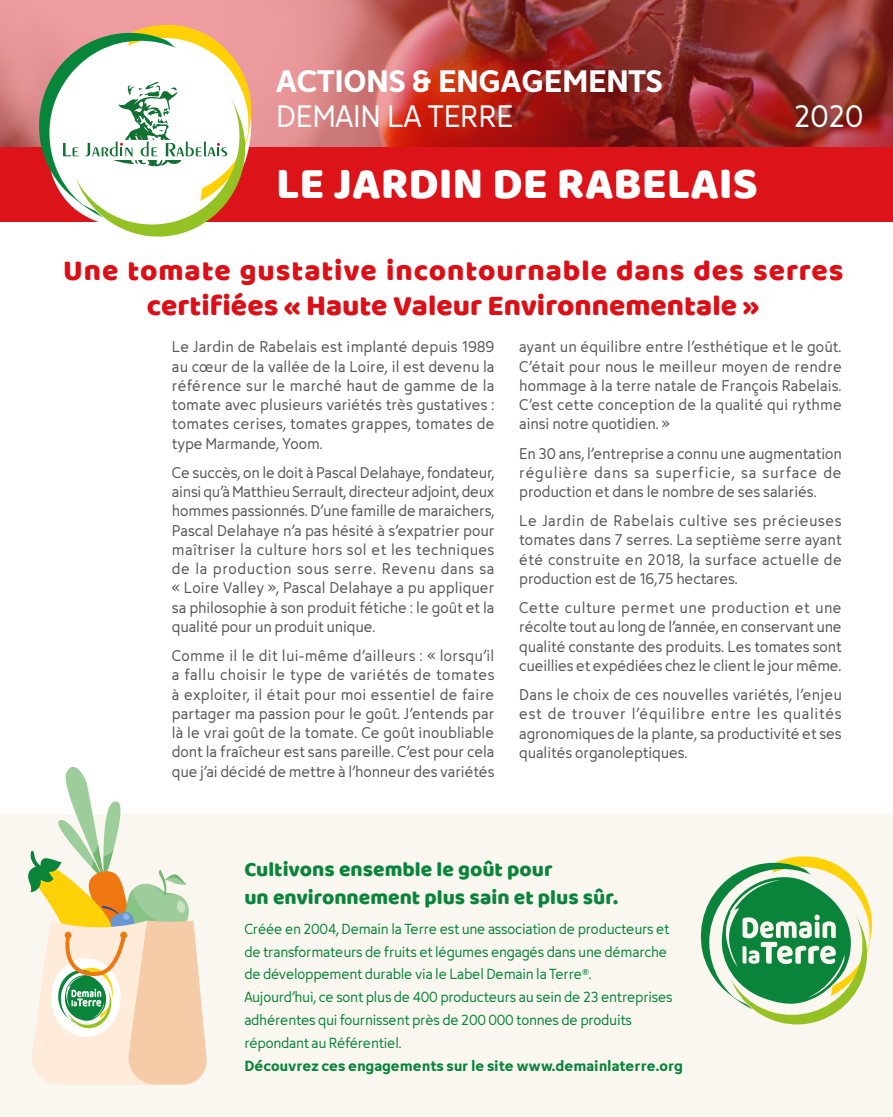
<style>
.page{position:relative;width:893px;height:1117px;background:#fff}
.page>*{position:absolute;margin:0;border:0;box-sizing:border-box;transform-origin:0 0}
.t1{font:45.5px "Baloo Bhai";color:#fff}
.t2{font:700 31.5px "Avancement 2020";color:#fff}
.t3{font:31.5px "Avancement 2020";color:#fff}
.t4{font:29.75px/35px "Baloo Bhai";letter-spacing:.02em;color:#dc0f17;text-align:center}
.t5{font:21px/28px "Baloo Bhai";color:#0a843a}
.t6{font:15.75px/19.2px "Avancement 2020";color:#575756;text-align:justify}
.t7{font:14.88px/22.8px "Avancement 2020";letter-spacing:-.01em;color:#0a843a}
.t8{font:700 14.88px "Avancement 2020";color:#0a843a}
.s1{color:#dc0c18}
</style>
<div class="page">
<img style="left:0;top:0;width:893px;height:147px">
<div style="left:0;top:814px;width:893px;height:302px;background:#faf7f0"></div>
<div style="left:0;top:147px;width:893px;height:74px;background:#dc1318"></div>
<svg style="left:28px;top:767px;width:179px;height:317px"></svg>
<svg style="left:700px;top:856px;width:172px;height:169px"></svg>
<svg style="left:34px;top:22px;width:220px;height:215px"></svg>
<h2 class="t2" style="left:276px;top:53px;width:388px">ACTIONS &amp; ENGAGEMENTS</h2>
<h2 class="t3" style="left:276px;top:93px;width:238px">DEMAIN LA TERRE</h2>
<h2 class="t3" style="left:794px;top:93px;width:71px">2020</h2>
<h1 class="t1" style="left:276px;top:155px;width:483px">LE JARDIN DE RABELAIS</h1>
<h3 class="t4" style="left:63px;top:252px;width:782px">Une tomate gustative incontournable dans <span class="s1">d</span>es serres certifiées « Haute Valeur Environnementale »</h3>
<p class="t6" style="left:172px;top:337px;width:324px">Le Jardin de Rabelais est implanté depuis 1989 au cœur de la vallée de la Loire, il est devenu la référence sur le marché haut de gamme de la tomate avec plusieurs variétés très gustatives : tomates cerises, tomates grappes, tomates de type Marmande, Yoom.</p>
<p class="t6" style="left:172px;top:462px;width:324px">Ce succès, on le doit à Pascal Delahaye, fondateur, ainsi qu’à Matthieu Serrault, directeur adjoint, deux hommes passionnés. D’une famille de maraichers, Pascal Delahaye n’a pas hésité à s’expatrier pour maîtriser la culture hors sol et les techniques de la production sous serre. Revenu dans sa « Loire Valley », Pascal Delahaye a pu appliquer sa philosophie à son produit fétiche : le goût et la qualité pour un produit unique.</p>
<p class="t6" style="left:172px;top:646px;width:324px">Comme il le dit lui-même d’ailleurs : « lorsqu’il a fallu choisir le type de variétés de tomates à exploiter, il était pour moi essentiel de faire partager ma passion pour le goût. J’entends par là le vrai goût de la tomate. Ce goût inoubliable dont la fraîcheur est sans pareille. C’est pour cela que j’ai décidé de mettre à l’honneur des variétés</p>
<p class="t6" style="left:519px;top:337px;width:324px">ayant un équilibre entre l’esthétique et le goût.<br>C’était pour nous le meilleur moyen de rendre hommage à la terre natale de François Rabelais.<br>C’est cette conception de la qualité qui rythme ainsi notre quotidien. »</p>
<p class="t6" style="left:519px;top:443px;width:324px">En 30 ans, l’entreprise a connu une augmentation régulière dans sa superficie, sa surface de production et dans le nombre de ses salariés.</p>
<p class="t6" style="left:519px;top:511px;width:324px">Le Jardin de Rabelais cultive ses précieuses tomates dans 7 serres. La septième serre ayant été construite en 2018, la surface actuelle de production est de 16,75 hectares.</p>
<p class="t6" style="left:519px;top:598px;width:324px">Cette culture permet une production et une récolte tout au long de l’année, en conservant une qualité constante des produits. Les tomates sont cueillies et expédiées chez le client le jour même.</p>
<p class="t6" style="left:519px;top:685px;width:324px">Dans le choix de ces nouvelles variétés, l’enjeu est de trouver l’équilibre entre les qualités agronomiques de la plante, sa productivité et ses qualités organoleptiques.</p>
<h3 class="t5" style="left:244px;top:855px;width:375px">Cultivons ensemble le goût pour<br>un environnement plus sain et plus sûr.</h3>
<p class="t7" style="left:244px;top:917px;width:430px">Créée en 2004, Demain la Terre est une association de producteurs et de transformateurs de fruits et légumes engagés dans une démarche de développement durable via le Label Demain la Terre<sup>®</sup>.<br>Aujourd’hui, ce sont plus de 400 producteurs au sein de 23 entreprises adhérentes qui fournissent près de 200 000 tonnes de produits répondant au Référentiel.</p>
<p class="t8" style="left:244px;top:1052px;width:440px">Découvrez ces engagements sur le site www.demainlaterre.org</p>
</div>
